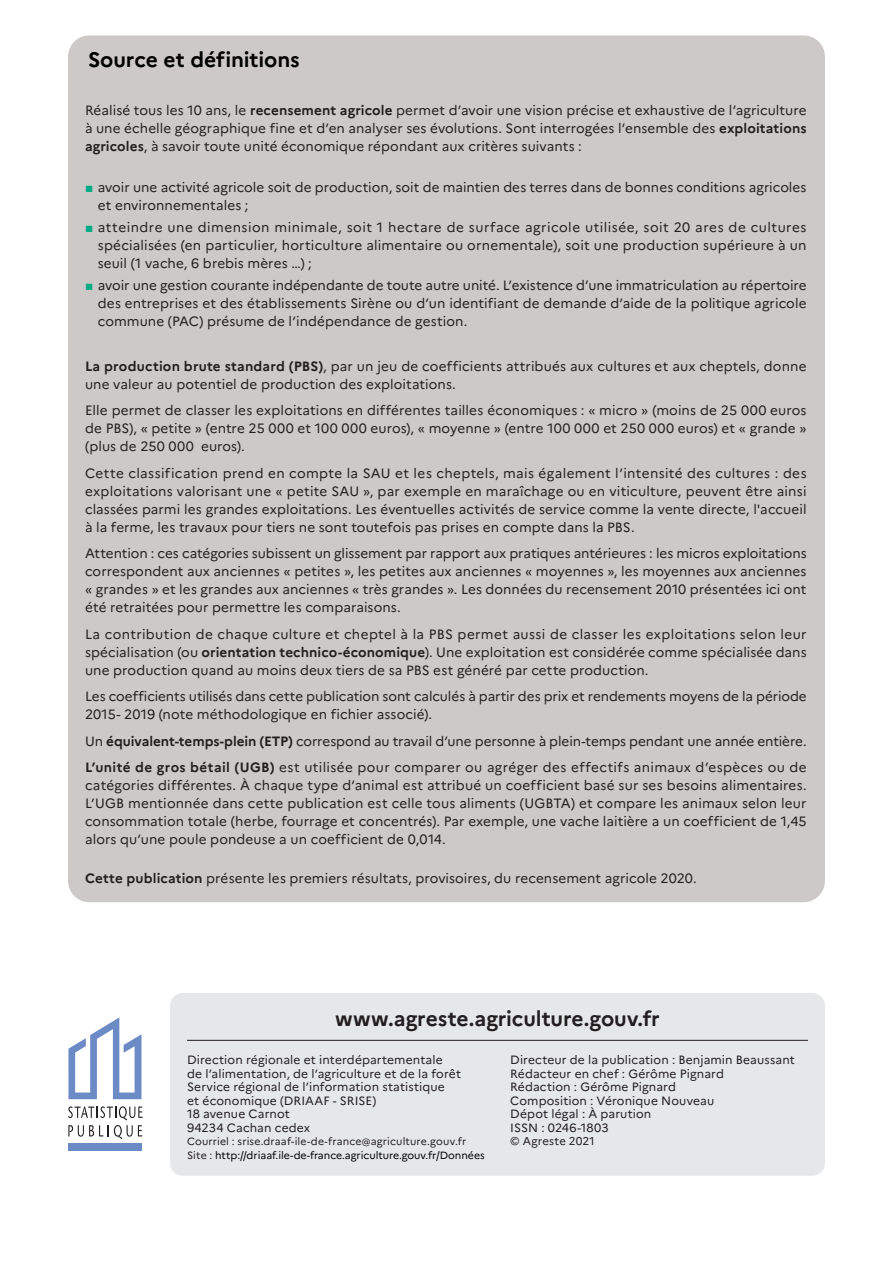
<style>
.page{position:relative;width:893px;height:1263px;background:#fff}
.page>*{position:absolute;margin:0;border:0;box-sizing:border-box;transform-origin:0 0}
.t1{font:700 21px "Marianne";letter-spacing:-.005em;color:#231f20}
.t2{font:700 21px "Marianne";letter-spacing:-.005em;color:#000001}
.t3{font:13.5px/18px "Marianne";letter-spacing:.005em;color:#231f20;text-align:justify}
.t4{font:12px/13.5px "Marianne";letter-spacing:.01em;color:#231f20}
.t5{font:11.25px "Marianne";letter-spacing:.015em;color:#231f20}
.t6{font:10.5px/13.5px "Marianne";letter-spacing:.005em;color:#231f20}
.s1{font-weight:700}
.s2{font-family:"Arial";color:#00ab85}
.s3{color:#000}
</style>
<div class="page">
<div style="left:170px;top:993px;width:655px;height:183px;background:#e6e7e9;border-radius:13px"></div>
<hr style="left:187px;top:1040px;width:621px;height:1px;background:#231f20">
<div style="left:68px;top:1143px;width:74px;height:8px;background:#6c8bc6"></div>
<svg style="left:68px;top:1106px;width:75px;height:33px"></svg>
<svg style="left:68px;top:1017px;width:73px;height:82px"></svg>
<div style="left:68px;top:35px;width:757px;height:867px;background:#cdc9c8;border-radius:21px"></div>
<h1 class="t2" style="left:88px;top:47px;width:213px">Source et définitions</h1>
<p class="t3" style="left:85px;top:101px;width:723px">Réalisé tous les 10 ans, le <span class="s1">recensement agricole</span> permet d’avoir une vision précise et exhaustive de l’agriculture à une échelle géographique fine et d’en analyser ses évolutions. Sont interrogées l’ensemble des <span class="s1">exploitations agricoles</span>, à savoir toute unité économique répondant aux critères suivants :</p>
<p class="t3" style="left:98px;top:178px;width:710px;text-indent:-13px"><span class="s2">■</span> avoir une activité agricole soit de production, soit de maintien des terres dans de bonnes conditions agricoles et environnementales ;</p>
<p class="t3" style="left:98px;top:218px;width:710px;text-indent:-13px"><span class="s2">■</span> atteindre une dimension minimale, soit 1 hectare de surface agricole utilisée, soit 20 ares de cultures spécialisées (en particulier, horticulture alimentaire ou ornementale), soit une production supérieure à un seuil (1 vache, 6 brebis mères …) ;</p>
<p class="t3" style="left:98px;top:276px;width:710px;text-indent:-13px"><span class="s2">■</span> avoir une gestion courante indépendante de toute autre unité. L’existence d’une immatriculation au répertoire des entreprises et des établissements Sirène ou d’un identifiant de demande d’aide de la politique agricole commune (PAC) présume de l’indépendance de gestion.</p>
<p class="t3" style="left:85px;top:357px;width:723px"><span class="s1">La production brute standard (PBS)</span>, par un jeu de coefficients attribués aux cultures et aux cheptels, donne une valeur au potentiel de production des exploitations.</p>
<p class="t3" style="left:85px;top:401px;width:723px">Elle permet de classer les exploitations en différentes tailles économiques : « micro » (moins de 25 000 euros de PBS), « petite » (entre 25 000 et 100 000 euros), « moyenne » (entre 100 000 et 250 000 euros) et « grande » (plus de 250 000 euros).</p>
<p class="t3" style="left:85px;top:464px;width:723px">Cette classification prend en compte la SAU et les cheptels, mais également l’intensité des cultures : des exploitations valorisant une « petite SAU », par exemple en maraîchage ou en viticulture, peuvent être ainsi classées parmi les grandes exploitations. Les éventuelles activités de service comme la vente directe, l'accueil à la ferme, les travaux pour tiers ne sont toutefois pas prises en compte dans la PBS.</p>
<p class="t3" style="left:85px;top:544px;width:723px">Attention : ces catégories subissent un glissement par rapport aux pratiques antérieures : les micros exploitations correspondent aux anciennes « petites », les petites aux anciennes « moyennes », les moyennes aux anciennes « grandes » et les grandes aux anciennes « très grandes ». Les données du recensement 2010 présentées ici ont été retraitées pour permettre les comparaisons.</p>
<p class="t3" style="left:85px;top:625px;width:723px">La contribution de chaque culture et cheptel à la PBS permet aussi de classer les exploitations selon leur spécialisation (ou <span class="s1">orientation technico-économique</span>). Une exploitation est considérée comme spécialisée dans une production quand au moins deux tiers de sa PBS est généré par cette production.</p>
<p class="t3" style="left:85px;top:687px;width:723px">Les coefficients utilisés dans cette publication sont calculés à partir des prix et rendements moyens de la période<br>2015- 2019 (note méthodologique en fichier associé).</p>
<p class="t3" style="left:85px;top:727px;width:723px;line-height:26.5px">Un <span class="s1">équivalent-temps-plein (ETP)</span> correspond au travail d’une personne à plein-temps pendant une année entière.<br><span class="s1">L’unité de gros bétail (UGB)</span> est utilisée pour comparer ou agréger des effectifs animaux d’espèces ou de</p>
<p class="t3" style="left:85px;top:776px;width:723px">catégories différentes. À chaque type d’animal est attribué un coefficient basé sur ses besoins alimentaires.<br>L’UGB mentionnée dans cette publication est celle tous aliments (UGBTA) et compare les animaux selon leur consommation totale (herbe, fourrage et concentrés). Par exemple, une vache laitière a un coefficient de 1,45 alors qu’une poule pondeuse a un coefficient de 0,014.</p>
<p class="t3" style="left:85px;top:869px;width:613px"><span class="s1">Cette publication</span> présente les premiers résultats, provisoires, du recensement agricole 2020.</p>
<h1 class="t1" style="left:335px;top:1006px;width:326px">www.agreste.agriculture.gouv.fr</h1>
<p class="t4" style="left:187px;top:1053px;width:275px">Direction régionale et interdépartementale<br>de l’alimentation, de l’agriculture et de la forêt Service régional de l’information statistique<br>et économique (DRIAAF - SRISE)<br>18 avenue Carnot<br>94234 Cachan cedex</p>
<p class="t6" style="left:187px;top:1134px;width:299px">Courriel : srise.draaf-ile-de-france@agriculture.gouv.fr<br>Site : <span class="s3">http://driaaf.ile-de-france.agriculture.gouv.fr/Données</span></p>
<p class="t4" style="left:510px;top:1053px;width:286px">Directeur de la publication : Benjamin Beaussant<br>Rédacteur en chef : Gérôme Pignard<br>Rédaction : Gérôme Pignard<br>Composition : Véronique Nouveau<br>Dépot légal : À parution<br>ISSN : 0246-1803</p>
<p class="t5" style="left:510px;top:1134px;width:86px">© Agreste 2021</p>
</div>
